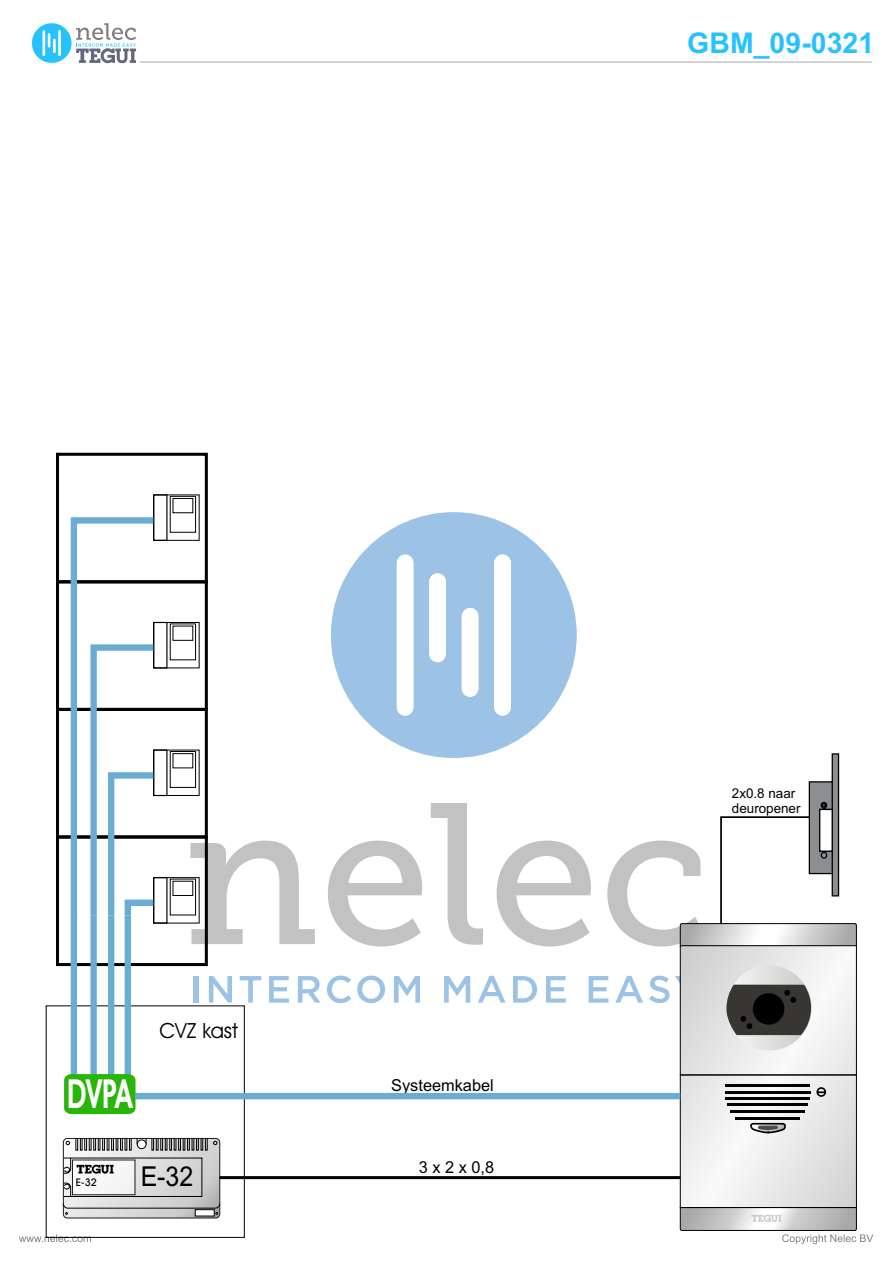
<style>
.page{position:relative;width:893px;height:1263px;background:#fff}
.page>*{position:absolute;margin:0;border:0;box-sizing:border-box;transform-origin:0 0}
.t1{font:700 40.2px "Avant Garde IT Cby BT";color:#fff;scale:.7 1}
.t2{font:700 28.5px "Arial";color:#26c2ff}
.t3{font:27.45px "Arial";color:#000;scale:.91 1}
.t4{font:21px "Avant Garde IT Cby BT";color:#000}
.t5{font:16.5px "Arial";color:#000}
.t6{font:13.5px/15.1px "Arial";color:#000}
.t7{font:500 10.65px "Avant Garde IT Cby BT";color:#000}
</style>
<div class="page">
<svg style="left:19px;top:1234px;width:72px;height:8px"></svg>
<hr style="left:140px;top:61px;width:732px;height:2px;background:#ccc">
<svg style="left:190px;top:840px;width:125px;height:104px"></svg>
<svg style="left:328px;top:840px;width:94px;height:106px"></svg>
<div style="left:194px;top:976px;width:5px;height:27px;background:#9cc2e6"></div>
<svg style="left:209px;top:976px;width:23px;height:27px"></svg>
<svg style="left:240px;top:976px;width:21px;height:27px"></svg>
<svg style="left:269px;top:976px;width:20px;height:27px"></svg>
<svg style="left:298px;top:976px;width:22px;height:27px"></svg>
<svg style="left:327px;top:975px;width:24px;height:28px"></svg>
<svg style="left:357px;top:975px;width:28px;height:28px"></svg>
<svg style="left:394px;top:976px;width:26px;height:27px"></svg>
<svg style="left:331px;top:512px;width:246px;height:246px;fill:#9cc2e6"></svg>
<div style="left:397px;top:554px;width:16px;height:162px;background:#fff;border-radius:8px"></div>
<div style="left:429px;top:573px;width:17px;height:89px;background:#fff;border-radius:8px"></div>
<div style="left:494px;top:554px;width:17px;height:162px;background:#fff;border-radius:8px"></div>
<div style="left:462px;top:608px;width:16px;height:89px;background:#fff;border-radius:8px"></div>
<div style="left:32px;top:23px;width:40px;height:40px;background:#26c2ff;border-radius:50%"></div>
<hr style="left:43px;top:30px;width:2px;height:26px;background:#fff">
<svg style="left:48px;top:33px;width:2px;height:14px"></svg>
<hr style="left:58px;top:30px;width:3px;height:26px;background:#fff">
<hr style="left:53px;top:39px;width:3px;height:14px;background:#fff">
<svg style="left:76px;top:23px;width:60px;height:40px"></svg>
<div style="left:46px;top:1005px;width:199px;height:233px;border:1px solid #000"></div>
<div style="left:56px;top:835px;width:152px;height:131px;border:3px solid #000"></div>
<div style="left:153px;top:877px;width:15px;height:47px;border:1px solid #000"></div>
<div style="left:173px;top:881px;width:20px;height:15px;border:1px solid #000"></div>
<div style="left:170px;top:879px;width:26px;height:36px;border:1px solid #000"></div>
<div style="left:56px;top:708px;width:152px;height:130px;border:3px solid #000"></div>
<div style="left:56px;top:580px;width:152px;height:131px;border:3px solid #000"></div>
<div style="left:56px;top:453px;width:152px;height:130px;border:3px solid #000"></div>
<div style="left:153px;top:750px;width:47px;height:46px;border:1px solid #000"></div>
<div style="left:173px;top:753px;width:20px;height:15px;border:1px solid #000"></div>
<div style="left:170px;top:751px;width:26px;height:36px;border:1px solid #000"></div>
<div style="left:153px;top:622px;width:47px;height:46px;border:1px solid #000"></div>
<div style="left:170px;top:624px;width:26px;height:36px;border:1px solid #000"></div>
<div style="left:153px;top:494px;width:15px;height:47px;border:1px solid #000"></div>
<div style="left:173px;top:498px;width:20px;height:15px;border:1px solid #000"></div>
<div style="left:170px;top:496px;width:26px;height:36px;border:1px solid #000"></div>
<svg style="left:63px;top:1138px;width:157px;height:80px;background:#d3d3d3"></svg>
<div style="left:63px;top:1138px;width:157px;height:80px;border:1px solid #1f1a17;border-radius:4px"></div>
<svg style="left:76px;top:1138px;width:55px;height:12px"></svg>
<svg style="left:66px;top:1141px;width:4px;height:4px"></svg>
<div style="left:63px;top:1158px;width:139px;height:39px;border:1px solid #000"></div>
<svg style="left:63px;top:1157px;width:8px;height:17px"></svg>
<svg style="left:63px;top:1183px;width:8px;height:14px"></svg>
<div style="left:72px;top:1160px;width:63px;height:35px;background:#f7f7f7"></div>
<div style="left:72px;top:1160px;width:63px;height:35px;border:1px solid #1f1a17"></div>
<div style="left:137px;top:1140px;width:9px;height:9px;background:#fff;border:1px solid #000;border-radius:50%"></div>
<svg style="left:146px;top:1138px;width:61px;height:12px"></svg>
<svg style="left:213px;top:1141px;width:4px;height:4px"></svg>
<svg style="left:63px;top:1203px;width:157px;height:13px;background:#c0c0c0"></svg>
<svg style="left:77px;top:1164px;width:37px;height:10px"></svg>
<svg style="left:444px;top:753px;width:429px;height:491px"></svg>
<hr style="left:220px;top:1176px;width:460px;height:3px;background:#000">
<div style="left:135px;top:1093px;width:545px;height:6px;background:#69add4"></div>
<div style="left:125px;top:916px;width:6px;height:180px;background:#69add4"></div>
<div style="left:108px;top:916px;width:6px;height:180px;background:#69add4"></div>
<div style="left:90px;top:915px;width:7px;height:181px;background:#69add4"></div>
<div style="left:71px;top:915px;width:6px;height:180px;background:#69add4"></div>
<svg style="left:68px;top:514px;width:92px;height:408px"></svg>
<div style="left:90px;top:835px;width:7px;height:80px;background:#69add4"></div>
<div style="left:64px;top:1074px;width:72px;height:40px;background:#29b50a"></div>
<h2 class="t2" style="left:687px;top:33px;width:188px">GBM_09-0321</h2>
<h1 class="t1" style="left:67px;top:1078px;width:95px">DVPA</h1>
<p class="t4" style="left:159px;top:1022px;width:80px">CVZ kast</p>
<p class="t7" style="left:76px;top:1178px;width:22px">E-32</p>
<h3 class="t3" style="left:141px;top:1166px;width:59px">E-32</h3>
<p class="t5" style="left:391px;top:1078px;width:104px">Systeemkabel</p>
<p class="t5" style="left:419px;top:1161px;width:77px">3x2x0,8</p>
<p class="t6" style="left:732px;top:786px;width:70px">2x0.8 naar deuropener</p>
</div>
